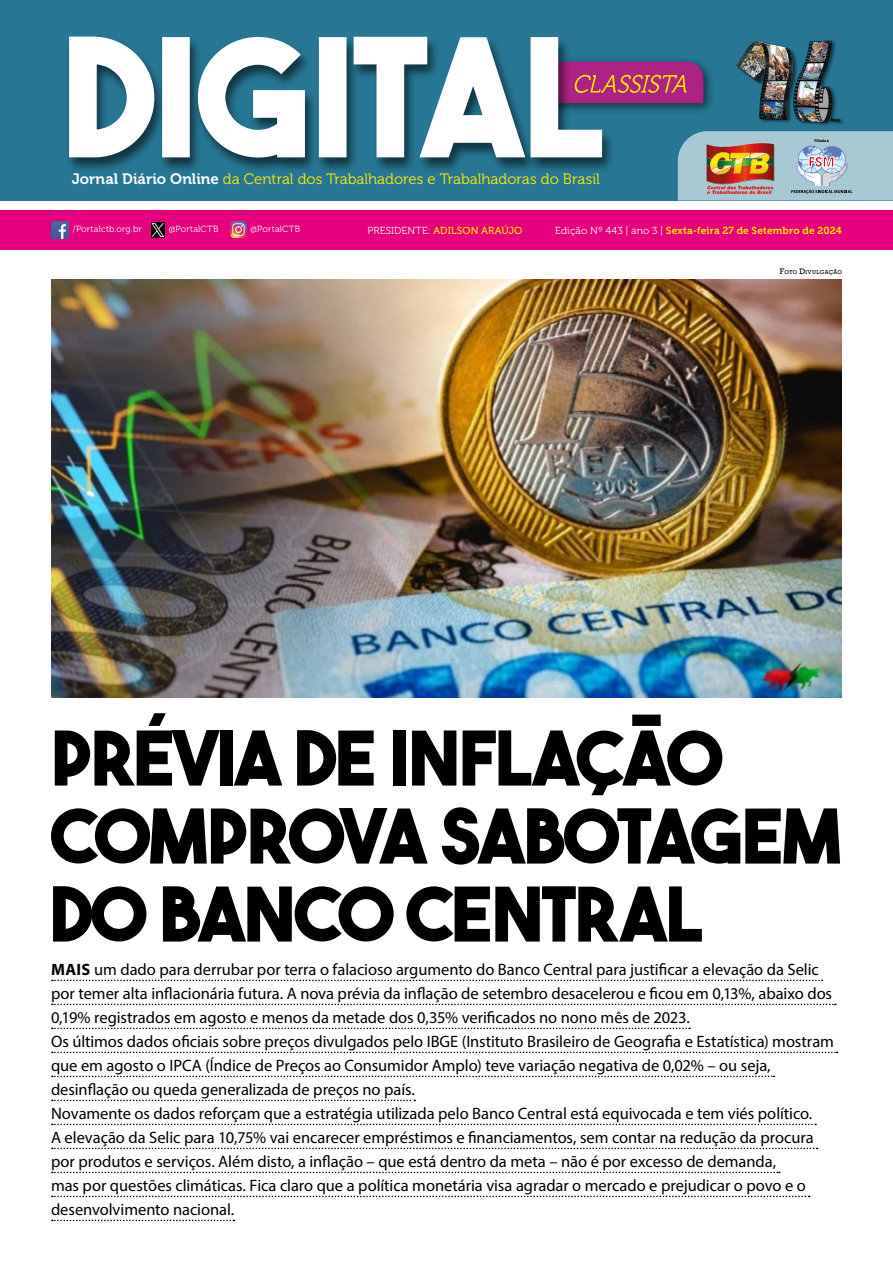
<style>
.page{position:relative;width:893px;height:1263px;background:#fff}
.page>*{position:absolute;margin:0;border:0;box-sizing:border-box;transform-origin:0 0}
.t1{font:75px/78px "The Bold Font";letter-spacing:-.035em;color:#000}
.t2{font:16.5px/24px "Myriad Pro";letter-spacing:-.005em;color:#000}
.t3{font:15px "Museo 300";color:#ffed00}
.t4{font:10.2px "Museo 700";letter-spacing:.015em;color:#ffed00}
.t5{font:10.2px "Museo 500";letter-spacing:.01em;color:#ffed00}
.t6{font:9px "Museo 300";letter-spacing:.02em;color:#fff}
.t7{font:5.25px "Rockwell";letter-spacing:.04em;color:#000}
.t8{font:700 4.05px "Myriad Pro";color:#000}
.s1{font-family:"Museo 700";color:#fff}
.s2{font-family:"Museo 300";color:#fff}
.s3{font-size:7.5px}
.s4{font-weight:700}
</style>
<div class="page">
<div style="left:0;top:0;width:893px;height:200px;background:#277693"></div>
<div style="left:537px;top:57px;width:177px;height:57px;background:#000;opacity:.75"></div>
<div style="left:0;top:210px;width:893px;height:39px;background:#e6007d"></div>
<div style="left:65px;top:36px;width:550px;height:137px;background:#000;opacity:.55"></div>
<svg style="left:69px;top:37px;width:533px;height:121px;fill:#fff"></svg>
<svg style="left:543px;top:62px;width:160px;height:41px;background:#b64781"></svg>
<img style="left:51px;top:222px;width:17px;height:17px">
<img style="left:151px;top:223px;width:13px;height:14px">
<img style="left:230px;top:221px;width:17px;height:16px">
<svg style="left:678px;top:131px;width:215px;height:69px;background:#aab1b0"></svg>
<img style="left:736px;top:40px;width:105px;height:84px">
<svg style="left:52px;top:980px;width:771px;height:1px"></svg>
<svg style="left:52px;top:1004px;width:784px;height:1px"></svg>
<svg style="left:52px;top:1028px;width:638px;height:1px"></svg>
<svg style="left:52px;top:1052px;width:786px;height:1px"></svg>
<svg style="left:52px;top:1076px;width:722px;height:1px"></svg>
<svg style="left:52px;top:1100px;width:363px;height:1px"></svg>
<svg style="left:52px;top:1124px;width:764px;height:1px"></svg>
<svg style="left:52px;top:1148px;width:765px;height:1px"></svg>
<svg style="left:52px;top:1172px;width:728px;height:1px"></svg>
<svg style="left:52px;top:1196px;width:758px;height:1px"></svg>
<svg style="left:52px;top:1220px;width:183px;height:1px"></svg>
<img style="left:51px;top:280px;width:791px;height:418px">
<p class="t3" style="left:72px;top:170px;width:529px"><span class="s1">Jornal Diário Online</span> da Central dos Trabalhadores e Trabalhadoras do Brasil</p>
<p class="t8" style="left:815px;top:138px;width:16px">Filiada à</p>
<p class="t6" style="left:73px;top:224px;width:70px">/Portalctb.org.br</p>
<p class="t6" style="left:169px;top:224px;width:51px">@PortalCTB</p>
<p class="t6" style="left:251px;top:224px;width:51px">@PortalCTB</p>
<p class="t5" style="left:367px;top:225px;width:156px"><span class="s2">PRESIDENTE:</span> ADILSON ARAÚJO</p>
<p class="t4" style="left:555px;top:225px;width:288px"><span class="s2">Edição Nº 443 | ano 3 |</span> Sexta-feira 27 de Setembro de 2024</p>
<p class="t7" style="left:780px;top:269px;width:63px"><span class="s3">F</span>OTO <span class="s3">D</span>IVULGAÇÃO</p>
<h1 class="t1" style="left:51px;top:718px;width:791px">PRÉVIA DE INFLAÇÃO<br>COMPROVA SABOTAGEM<br>DO BANCO CENTRAL</h1>
<p class="t2" style="left:51px;top:957px;width:784px"><span class="s4">MAIS</span> um dado para derrubar por terra o falacioso argumento do Banco Central para justificar a elevação da Selic por temer alta inflacionária futura. A nova prévia da inflação de setembro desacelerou e ficou em 0,13%, abaixo dos 0,19% registrados em agosto e menos da metade dos 0,35% verificados no nono mês de 2023.<br>Os últimos dados oficiais sobre preços divulgados pelo IBGE (Instituto Brasileiro de Geografia e Estatística) mostram que em agosto o IPCA (Índice de Preços ao Consumidor Amplo) teve variação negativa de 0,02% – ou seja, desinflação ou queda generalizada de preços no país.<br>Novamente os dados reforçam que a estratégia utilizada pelo Banco Central está equivocada e tem viés político.<br>A elevação da Selic para 10,75% vai encarecer empréstimos e financiamentos, sem contar na redução da procura por produtos e serviços. Além disto, a inflação – que está dentro da meta – não é por excesso de demanda,<br>mas por questões climáticas. Fica claro que a política monetária visa agradar o mercado e prejudicar o povo e o desenvolvimento nacional.</p>
</div>
